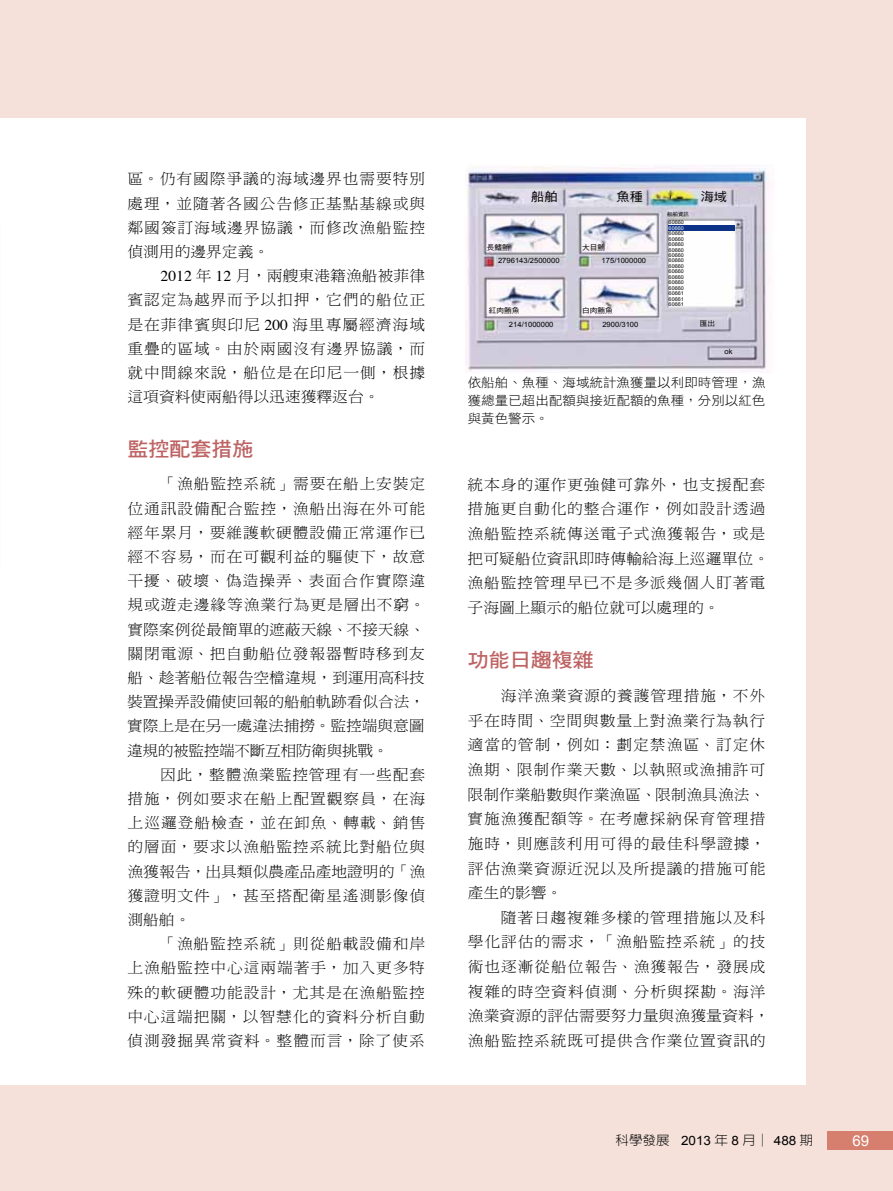
<style>
.page{position:relative;width:893px;height:1191px;background:#f5e1da}
.page>*{position:absolute;margin:0;border:0;box-sizing:border-box;transform-origin:0 0}
.t1{font:19.95px "DF Hei Std W7";color:#be6364;scale:1.05 1}
.t2{font:15px/24.2px "DF Ming Std W3";letter-spacing:.055em;color:#000;text-align:justify;scale:1.05 1}
.t3{font:15px "Arial";color:#fff}
.t4{font:12.9px/18px "DF Hei Std W3";color:#000;text-align:justify;scale:1.05 1}
.t5{font:300 12.9px "AR New Hei B5";color:#000;scale:1.05 1}
.t6{font:12.45px "DF Hei Std W5";color:#000;scale:1.05 1}
.t7{font:7.2px "Arial";color:#000;scale:1.05 1}
.t8{font:7.2px "DF Hei Std W5";color:#000;scale:1.05 1}
.t9{font:5.25px/5.4px "Arial";color:#000;scale:1.05 1}
.t10{font:5.25px "Arial";color:#fff;scale:1.05 1}
.t11{font:5.25px "DF Hei Std W5";color:#000;scale:1.05 1}
.s1{font-family:"Times"}
.s2{font-family:"Arial";font-weight:400}
</style>
<div class="page">
<div style="left:0;top:118px;width:805px;height:966px;background:#fff"></div>
<div style="left:828px;top:1131px;width:65px;height:18px;background:#d77f6e"></div>
<img style="left:465px;top:165px;width:304px;height:207px">
<div style="left:669px;top:225px;width:66px;height:6px;background:#0c3388"></div>
<p class="t2" style="left:127px;top:167px;width:285px">區。仍有國際爭議的海域邊界也需要特別處理，並隨著各國公告修正基點基線或與鄰國簽訂海域邊界協議，而修改漁船監控偵測用的邊界定義。</p>
<p class="t2" style="left:127px;top:263px;width:285px;text-indent:33px"><span class="s1">2012</span> 年 <span class="s1">12</span> 月，兩艘東港籍漁船被菲律賓認定為越界而予以扣押，它們的船位正是在菲律賓與印尼 <span class="s1">200</span> 海里專屬經濟海域重疊的區域。由於兩國沒有邊界協議，而就中間線來說，船位是在印尼一側，根據這項資料使兩船得以迅速獲釋返台。</p>
<h1 class="t1" style="left:128px;top:438px;width:121px">監控配套措施</h1>
<p class="t2" style="left:127px;top:471px;width:285px;text-indent:34px">「漁船監控系統」需要在船上安裝定位通訊設備配合監控，漁船出海在外可能經年累月，要維護軟硬體設備正常運作已經不容易，而在可觀利益的驅使下，故意干擾、破壞、偽造操弄、表面合作實際違規或遊走邊緣等漁業行為更是層出不窮。實際案例從最簡單的遮蔽天線、不接天線、關閉電源、把自動船位發報器暫時移到友船、趁著船位報告空檔違規，到運用高科技裝置操弄設備使回報的船舶軌跡看似合法，實際上是在另一處違法捕撈。監控端與意圖違規的被監控端不斷互相防衛與挑戰。</p>
<p class="t2" style="left:127px;top:762px;width:285px;text-indent:33px">因此，整體漁業監控管理有一些配套措施，例如要求在船上配置觀察員，在海上巡邏登船檢查，並在卸魚、轉載、銷售的層面，要求以漁船監控系統比對船位與漁獲報告，出具類似農產品產地證明的「漁獲證明文件」，甚至搭配衛星遙測影像偵測船舶。</p>
<p class="t2" style="left:127px;top:931px;width:285px;text-indent:33px">「漁船監控系統」則從船載設備和岸上漁船監控中心這兩端著手，加入更多特殊的軟硬體功能設計，尤其是在漁船監控中心這端把關，以智慧化的資料分析自動偵測發掘異常資料。整體而言，除了使系</p>
<p class="t6" style="left:531px;top:189px;width:26px">船舶</p>
<p class="t6" style="left:617px;top:190px;width:26px">魚種</p>
<p class="t6" style="left:701px;top:190px;width:26px">海域</p>
<p class="t8" style="left:487px;top:243px;width:23px">長鰭鮪</p>
<p class="t8" style="left:582px;top:243px;width:23px">大目鮪</p>
<p class="t7" style="left:498px;top:255px;width:60px">2796143/2500000</p>
<p class="t7" style="left:602px;top:255px;width:44px">175/1000000</p>
<p class="t8" style="left:489px;top:307px;width:31px">紅肉鮪魚</p>
<p class="t8" style="left:582px;top:307px;width:31px">白肉鮪魚</p>
<p class="t7" style="left:509px;top:320px;width:44px">214/1000000</p>
<p class="t7" style="left:602px;top:320px;width:36px">2900/3100</p>
<p class="t11" style="left:667px;top:212px;width:22px">船舶資訊</p>
<p class="t9" style="left:669px;top:220px;width:16px">60660</p>
<p class="t9" style="left:669px;top:236px;width:16px">60660</p>
<p class="t9" style="left:669px;top:252px;width:16px">60660</p>
<p class="t9" style="left:669px;top:268px;width:16px">60660</p>
<p class="t9" style="left:669px;top:285px;width:16px">60660</p>
<p class="t10" style="left:669px;top:224px;width:16px">60660</p>
<p class="t9" style="left:669px;top:242px;width:16px">60660</p>
<p class="t9" style="left:669px;top:258px;width:16px">60660</p>
<p class="t9" style="left:669px;top:274px;width:16px">60660</p>
<p class="t9" style="left:669px;top:291px;width:16px">60661</p>
<p class="t9" style="left:669px;top:231px;width:16px">60660</p>
<p class="t9" style="left:669px;top:247px;width:16px">60660</p>
<p class="t9" style="left:669px;top:263px;width:16px">60660</p>
<p class="t9" style="left:669px;top:279px;width:16px">60660</p>
<p class="t9" style="left:669px;top:296px;width:16px">60661<br>60661</p>
<p class="t8" style="left:700px;top:319px;width:16px">匯出</p>
<p class="t7" style="left:724px;top:347px;width:9px">ok</p>
<p class="t4" style="left:468px;top:373px;width:285px">依船舶、魚種、海域統計漁獲量以利即時管理，漁獲總量已超出配額與接近配額的魚種，分別以紅色與黃色警示。</p>
<p class="t2" style="left:467px;top:472px;width:289px;line-height:24.6px;text-align:left">統本身的運作更強健可靠外，也支援配套措施更自動化的整合運作，例如設計透過漁船監控系統傳送電子式漁獲報告，或是把可疑船位資訊即時傳輸給海上巡邏單位。漁船監控管理早已不是多派幾個人盯著電子海圖上顯示的船位就可以處理的。</p>
<h1 class="t1" style="left:468px;top:649px;width:121px">功能日趨複雜</h1>
<p class="t2" style="left:468px;top:683px;width:285px;line-height:24.6px;text-indent:33px">海洋漁業資源的養護管理措施，不外乎在時間、空間與數量上對漁業行為執行適當的管制，例如：劃定禁漁區、訂定休漁期、限制作業天數、以執照或漁捕許可限制作業船數與作業漁區、限制漁具漁法、實施漁獲配額等。在考慮採納保育管理措施時，則應該利用可得的最佳科學證據，評估漁業資源近況以及所提議的措施可能產生的影響。</p>
<p class="t2" style="left:468px;top:905px;width:289px;line-height:24.6px;text-align:left;text-indent:33px">隨著日趨複雜多樣的管理措施以及科學化評估的需求，「漁船監控系統」的技術也逐漸從船位報告、漁獲報告，發展成複雜的時空資料偵測、分析與探勘。海洋漁業資源的評估需要努力量與漁獲量資料，漁船監控系統既可提供含作業位置資訊的</p>
<p class="t5" style="left:615px;top:1133px;width:190px">科學發展 <span class="s2">2013</span> 年 <span class="s2">8</span> 月│ <span class="s2">488</span> 期</p>
<p class="t3" style="left:852px;top:1131px;width:18px">69</p>
</div>
